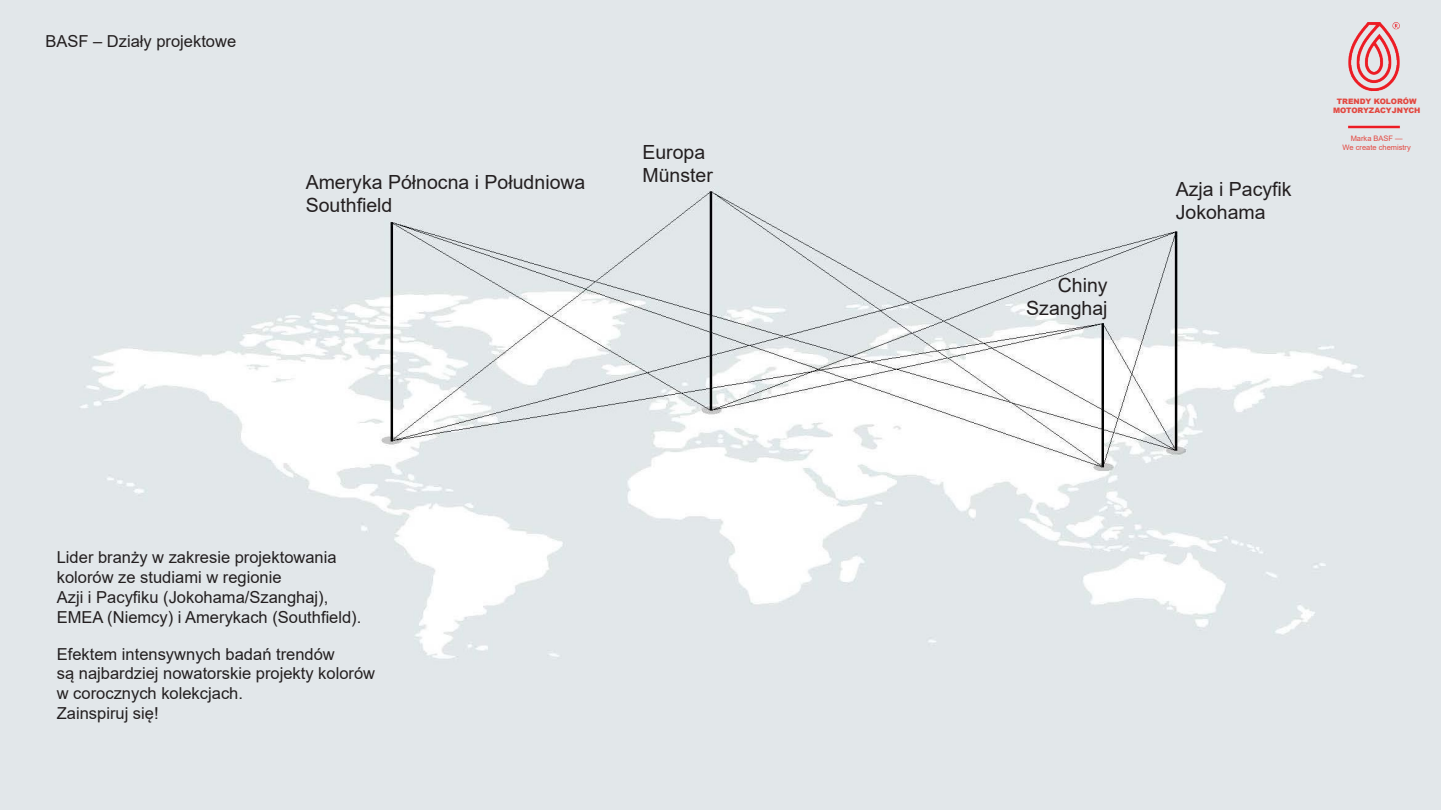
<style>
.page{position:relative;width:1441px;height:810px;background:#fff}
.page>*{position:absolute;margin:0;border:0;box-sizing:border-box;transform-origin:0 0}
.t1{font:19.5px "Arial";color:#231f20}
.t2{font:16.5px/19.8px "Arial";color:#231f20}
.t3{font:900 7.5px/9px "Arial";color:#e34840;text-align:center}
.t4{font:7.5px/9px "Arial";color:#e34840;text-align:center}
</style>
<div class="page">
<img style="left:0;top:0;width:1440px;height:810px">
<p class="t2" style="left:45px;top:31px;width:192px">BASF – Działy projektowe</p>
<p class="t1" style="left:306px;top:168px;width:281px">Ameryka Północna i Południowa</p>
<p class="t1" style="left:306px;top:192px;width:88px">Southfield</p>
<p class="t1" style="left:642px;top:138px;width:64px">Europa</p>
<p class="t1" style="left:642px;top:162px;width:72px">Münster</p>
<p class="t2" style="left:57px;top:548px;width:306px">Lider branży w zakresie projektowania kolorów ze studiami w regionie<br>Azji i Pacyfiku (Jokohama/Szanghaj), EMEA (Niemcy) i Amerykach (Southfield).</p>
<p class="t2" style="left:57px;top:644px;width:320px">Efektem intensywnych badań trendów<br>są najbardziej nowatorskie projekty kolorów w corocznych kolekcjach.</p>
<p class="t2" style="left:57px;top:703px;width:103px">Zainspiruj się!</p>
<p class="t1" style="left:1057px;top:271px;width:51px">Chiny</p>
<p class="t1" style="left:1026px;top:295px;width:83px">Szanghaj</p>
<p class="t1" style="left:1175px;top:176px;width:117px">Azja i Pacyfik</p>
<p class="t1" style="left:1175px;top:199px;width:91px">Jokohama</p>
<p class="t3" style="left:1332px;top:97px;width:89px">TRENDY KOLORÓW<br>MOTORYZACYJNYCH</p>
<p class="t4" style="left:1342px;top:134px;width:70px">Marka BASF —<br>We create chemistry</p>
</div>
